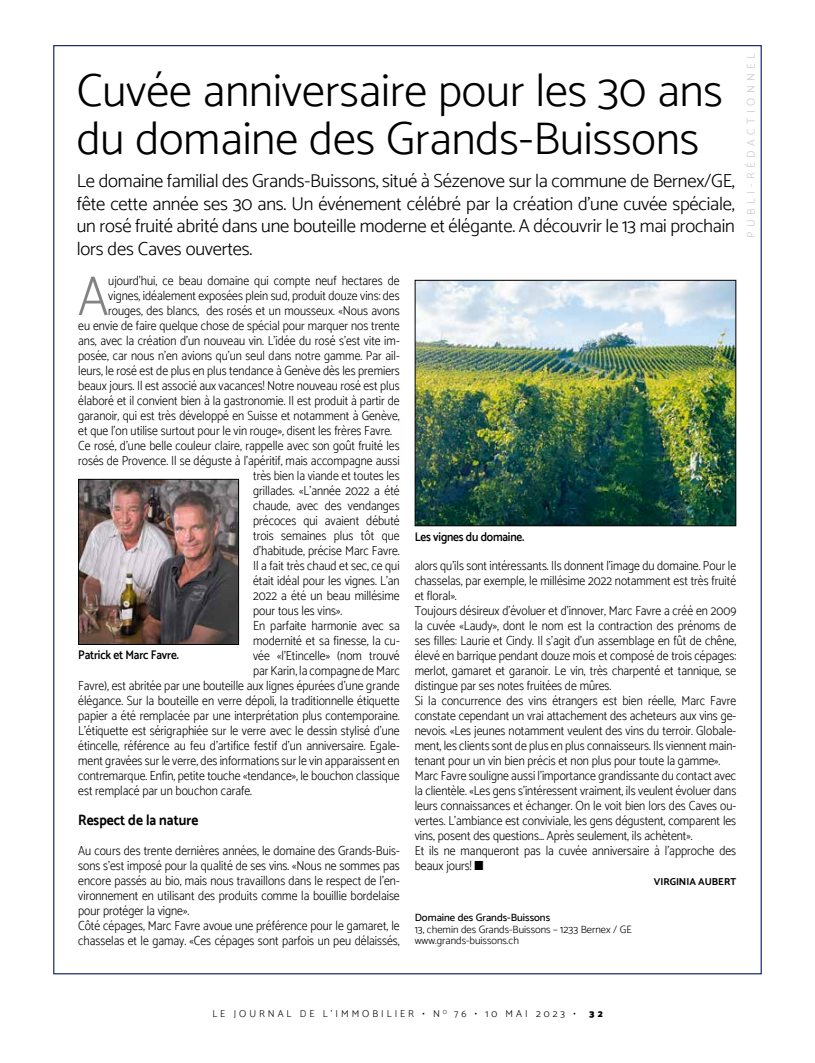
<style>
.page{position:relative;width:815px;height:1063px;background:#fff}
.page>*{position:absolute;margin:0;border:0;box-sizing:border-box;transform-origin:0 0}
.t1{font:300 56.38px "Catamaran";color:#838382;scale:.9 1}
.t2{font:300 46.25px/47.5px "Catamaran";color:#000}
.t3{font:300 18.75px/22.5px "Catamaran";letter-spacing:-.01em;color:#000;text-align:justify}
.t4{font:700 15px "Catamaran";color:#000;scale:.9 1}
.t5{font:300 13.12px/15px "Catamaran";color:#000;scale:.9 1}
.t6{font:600 12.5px "Catamaran";letter-spacing:-.015em;color:#000;scale:.91 1}
.t7{font:300 11.25px "Catamaran";letter-spacing:.4em;color:#c8c8c8}
.t8{font:300 10.62px/11.9px "Catamaran";color:#000}
.t9{font:500 10.62px "Catamaran";color:#000}
.t10{font:300 10px "Catamaran";letter-spacing:.3em;color:#000}
.t11{font:700 10px "Catamaran";color:#000}
.t12{font:900 10px "Catamaran";color:#000}
</style>
<div class="page">
<img style="left:417px;top:282px;width:317px;height:242px">
<div style="left:415px;top:280px;width:321px;height:246px;border:1px solid #000"></div>
<img style="left:80px;top:481px;width:157px;height:162px">
<div style="left:78px;top:479px;width:161px;height:166px;border:1px solid #000"></div>
<h2 class="t2" style="left:77px;top:67px;width:648px">Cuvée anniversaire pour les 30 ans du domaine des Grands-Buissons</h2>
<p class="t3" style="left:77px;top:169px;width:660px">Le domaine familial des Grands-Buissons, situé à Sézenove sur la commune de Bernex/GE, fête cette année ses 30 ans. Un événement célébré par la création d’une cuvée spéciale, un rosé fruité abrité dans une bouteille moderne et élégante. A découvrir le 13 mai prochain lors des Caves ouvertes.</p>
<h1 class="t1" style="left:78px;top:263px;width:35px">A</h1>
<p class="t5" style="left:108px;top:273px;width:325px">ujourd’hui, ce beau domaine qui compte neuf hectares de</p>
<p class="t5" style="left:108px;top:288px;width:325px">vignes, idéalement exposées plein sud, produit douze vins: des</p>
<p class="t5" style="left:108px;top:303px;width:325px">rouges, des blancs, des rosés et un mousseux. «Nous avons</p>
<p class="t5" style="left:78px;top:318px;width:359px">eu envie de faire quelque chose de spécial pour marquer nos trente</p>
<p class="t5" style="left:78px;top:333px;width:359px">ans, avec la création d’un nouveau vin. L’idée du rosé s’est vite im-</p>
<p class="t5" style="left:78px;top:348px;width:359px">posée, car nous n’en avions qu’un seul dans notre gamme. Par ail-</p>
<p class="t5" style="left:78px;top:363px;width:359px">leurs, le rosé est de plus en plus tendance à Genève dès les premiers</p>
<p class="t5" style="left:78px;top:378px;width:359px">beaux jours. Il est associé aux vacances! Notre nouveau rosé est plus</p>
<p class="t5" style="left:78px;top:393px;width:359px">élaboré et il convient bien à la gastronomie. Il est produit à partir de</p>
<p class="t5" style="left:78px;top:408px;width:359px">garanoir, qui est très développé en Suisse et notamment à Genève,</p>
<p class="t5" style="left:78px;top:423px;width:350px">et que l’on utilise surtout pour le vin rouge», disent les frères Favre.</p>
<p class="t5" style="left:78px;top:438px;width:359px">Ce rosé, d’une belle couleur claire, rappelle avec son goût fruité les</p>
<p class="t5" style="left:78px;top:453px;width:359px">rosés de Provence. Il se déguste à l’apéritif, mais accompagne aussi</p>
<p class="t5" style="left:253px;top:468px;width:164px">très bien la viande et toutes les</p>
<p class="t5" style="left:253px;top:483px;width:164px">grillades. «L’année 2022 a été</p>
<p class="t5" style="left:253px;top:498px;width:164px">chaude, avec des vendanges</p>
<p class="t5" style="left:253px;top:513px;width:164px">précoces qui avaient débuté</p>
<p class="t5" style="left:253px;top:528px;width:164px">trois semaines plus tôt que</p>
<p class="t5" style="left:253px;top:543px;width:164px">d’habitude, précise Marc Favre.</p>
<p class="t5" style="left:253px;top:558px;width:164px">Il a fait très chaud et sec, ce qui</p>
<p class="t5" style="left:253px;top:573px;width:164px">était idéal pour les vignes. L’an</p>
<p class="t5" style="left:253px;top:588px;width:164px">2022 a été un beau millésime</p>
<p class="t5" style="left:253px;top:603px;width:101px">pour tous les vins».</p>
<p class="t5" style="left:253px;top:618px;width:164px">En parfaite harmonie avec sa</p>
<p class="t5" style="left:253px;top:633px;width:164px">modernité et sa finesse, la cu-</p>
<p class="t5" style="left:253px;top:648px;width:164px">vée «l’Etincelle» (nom trouvé</p>
<p class="t5" style="left:253px;top:663px;width:164px">par Karin, la compagne de Marc</p>
<p class="t5" style="left:78px;top:678px;width:359px">Favre), est abritée par une bouteille aux lignes épurées d’une grande</p>
<p class="t5" style="left:78px;top:693px;width:359px">élégance. Sur la bouteille en verre dépoli, la traditionnelle étiquette</p>
<p class="t5" style="left:78px;top:708px;width:359px">papier a été remplacée par une interprétation plus contemporaine.</p>
<p class="t5" style="left:78px;top:723px;width:359px">L’étiquette est sérigraphiée sur le verre avec le dessin stylisé d’une</p>
<p class="t5" style="left:78px;top:738px;width:359px">étincelle, référence au feu d’artifice festif d’un anniversaire. Egale-</p>
<p class="t5" style="left:78px;top:753px;width:359px">ment gravées sur le verre, des informations sur le vin apparaissent en</p>
<p class="t5" style="left:78px;top:768px;width:359px">contremarque. Enfin, petite touche «tendance», le bouchon classique</p>
<p class="t5" style="left:78px;top:783px;width:195px">est remplacé par un bouchon carafe.</p>
<p class="t4" style="left:78px;top:811px;width:135px">Respect de la nature</p>
<p class="t5" style="left:78px;top:843px;width:359px">Au cours des trente dernières années, le domaine des Grands-Buis&shy;sons s’est imposé pour la qualité de ses vins. «Nous ne sommes pas encore passés au bio, mais nous travaillons dans le respect de l’en&shy;vironnement en utilisant des produits comme la bouillie bordelaise pour protéger la vigne».<br>Côté cépages, Marc Favre avoue une préférence pour le gamaret, le chasselas et le gamay. «Ces cépages sont parfois un peu délaissés,</p>
<p class="t6" style="left:78px;top:647px;width:112px">Patrick et Marc Favre.</p>
<p class="t6" style="left:415px;top:529px;width:122px">Les vignes du domaine.</p>
<p class="t5" style="left:415px;top:558px;width:359px">alors qu’ils sont intéressants. Ils donnent l’image du domaine. Pour le chasselas, par exemple, le millésime 2022 notamment est très fruité et floral».<br>Toujours désireux d’évoluer et d’innover, Marc Favre a créé en 2009 la cuvée «Laudy», dont le nom est la contraction des prénoms de ses filles: Laurie et Cindy. Il s’agit d’un assemblage en fût de chêne, élevé en barrique pendant douze mois et composé de trois cépages: merlot, gamaret et garanoir. Le vin, très charpenté et tannique, se distingue par ses notes fruitées de mûres.<br>Si la concurrence des vins étrangers est bien réelle, Marc Favre constate cependant un vrai attachement des acheteurs aux vins ge&shy;nevois. «Les jeunes notamment veulent des vins du terroir. Globale&shy;ment, les clients sont de plus en plus connaisseurs. Ils viennent main&shy;tenant pour un vin bien précis et non plus pour toute la gamme».<br>Marc Favre souligne aussi l’importance grandissante du contact avec la clientèle. «Les gens s’intéressent vraiment, ils veulent évoluer dans leurs connaissances et échanger. On le voit bien lors des Caves ou&shy;vertes. L’ambiance est conviviale, les gens dégustent, comparent les vins, posent des questions… Après seulement, ils achètent».<br>Et ils ne manqueront pas la cuvée anniversaire à l’approche des beaux jours! ■</p>
<p class="t11" style="left:654px;top:876px;width:84px">VIRGINIA AUBERT</p>
<p class="t9" style="left:415px;top:911px;width:137px">Domaine des Grands-Buissons</p>
<p class="t8" style="left:415px;top:923px;width:219px">13, chemin des Grands-Buissons – 1233 Bernex / GE www.grands-buissons.ch</p>
<p class="t7" style="left:744px;top:238px;width:187px;rotate:-90deg">PUBLI-RÉDACTIONNEL</p>
<p class="t10" style="left:212px;top:1008px;width:365px">LE JOURNAL DE L’IMMOBILIER • N <sup>O</sup> 76 • 10 MAI 2023 •</p>
<p class="t12" style="left:589px;top:1008px;width:15px">3 2</p>
</div>
